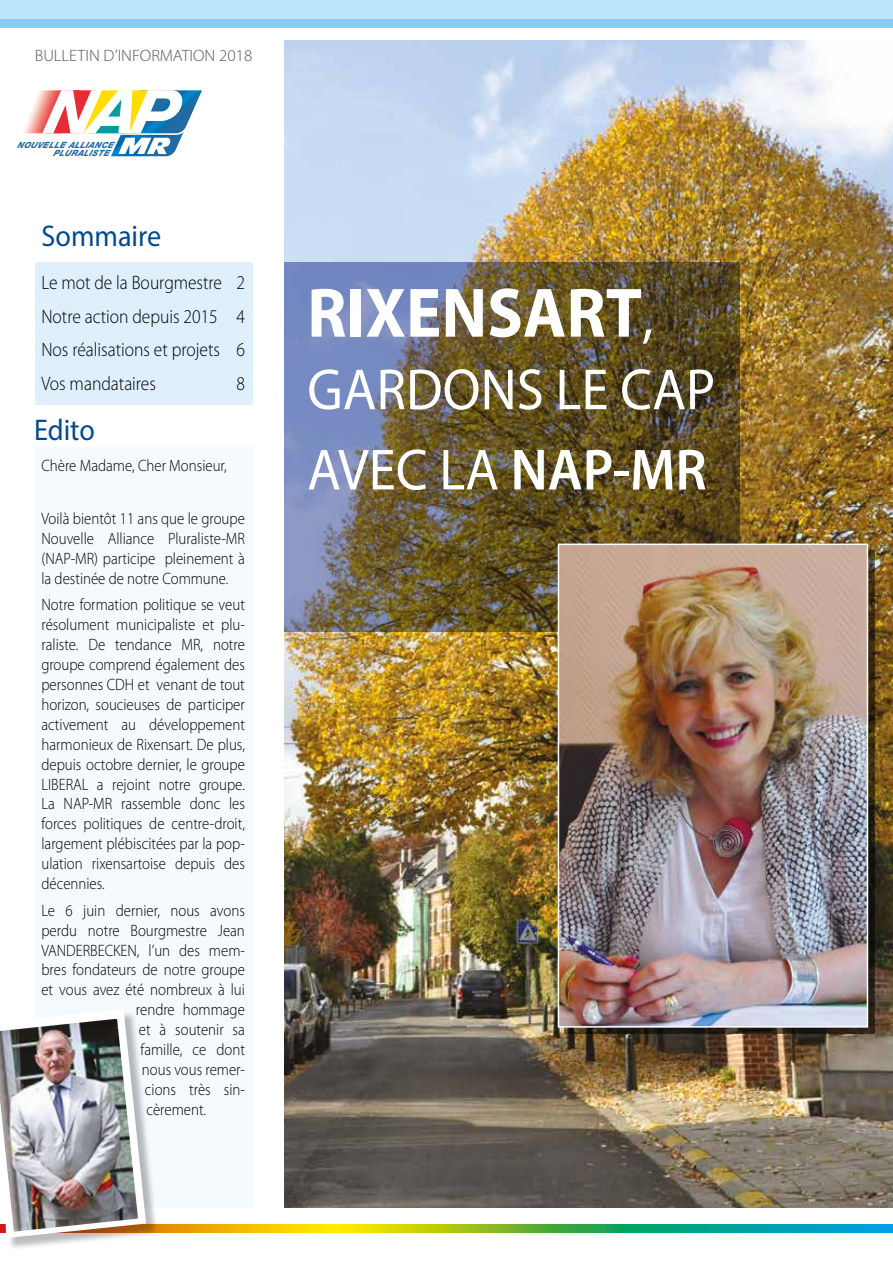
<style>
.page{position:relative;width:893px;height:1263px;background:#fff}
.page>*{position:absolute;margin:0;border:0;box-sizing:border-box;transform-origin:0 0}
.t1{font:700 70.5px "Myriad Pro";color:#fff;scale:.94 1}
.t2{font:58.5px/80.2px "Myriad Pro";color:#fff;scale:.94 1}
.t3{font:30px "Myriad Pro";color:#034991;scale:.94 1}
.t4{font:300 19.5px/33.8px "Myriad Pro";color:#000;scale:.9 1}
.t5{font:300 16.5px/20px "Myriad Pro";color:#000;text-align:justify;scale:.9 1}
.t6{font:300 16.5px "Myriad Pro";color:#575756}
.t7{font:italic 800 8.55px/8.1px "Helvetica Neue LT Std";color:#216aa4}
.s1{font-weight:400;font-size:58.5px}
.s2{font-weight:600}
</style>
<div class="page">
<svg style="left:158px;top:1224px;width:735px;height:8px;background:#73b349"></svg>
<div style="left:0;top:0;width:893px;height:19px;background:#bce4fa"></div>
<div style="left:0;top:19px;width:893px;height:9px;background:#83d0f5"></div>
<div style="left:35px;top:262px;width:217px;height:143px;background:#dff0fc"></div>
<div style="left:35px;top:447px;width:217px;height:760px;background:#f5fafe"></div>
<img style="left:285px;top:40px;width:608px;height:1167px">
<img style="left:285px;top:262px;width:455px;height:369px">
<div style="left:564px;top:549px;width:310px;height:485px;background:#000;opacity:.55"></div>
<img style="left:561px;top:547px;width:304px;height:478px">
<div style="left:558px;top:544px;width:310px;height:484px;border:2px solid #fff"></div>
<div style="left:1px;top:1010px;width:157px;height:240px;background:#000;opacity:.27"></div>
<svg style="left:0;top:1010px;width:146px;height:228px"></svg>
<img style="left:0;top:1019px;width:138px;height:212px">
<svg style="left:23px;top:90px;width:179px;height:66px"></svg>
<p class="t6" style="left:35px;top:46px;width:219px">BULLETIN D’INFORMATION 2018</p>
<p class="t7" style="left:53px;top:141px;width:65px;text-indent:-36px">NOUVELLE ALLIANCE<br>PLURA LISTE</p>
<h3 class="t3" style="left:41px;top:218px;width:129px">Sommaire</h3>
<p class="t4" style="left:41px;top:266px;width:202px">Le mot de la Bourgmestre<br>Notre action depuis 2015<br>Nos réalisations et projets<br>Vos mandataires</p>
<h3 class="t3" style="left:34px;top:412px;width:66px">Edito</h3>
<p class="t4" style="left:236px;top:266px;width:11px;text-align:justify">2<br>4<br>6<br>8</p>
<p class="t5" style="left:41px;top:456px;width:207px">Chère Madame, Cher Monsieur,</p>
<p class="t5" style="left:41px;top:509px;width:228px">Voilà bientôt 11 ans que le groupe Nouvelle Alliance Pluraliste-MR (NAP-MR) participe pleinement à la destinée de notre Commune.</p>
<p class="t5" style="left:41px;top:595px;width:228px">Notre formation politique se veut résolument municipaliste et plu&shy;raliste. De tendance MR, notre groupe comprend également des personnes CDH et venant de tout horizon, soucieuses de participer activement au développement harmonieux de Rixensart. De plus, depuis octobre dernier, le groupe LIBERAL a rejoint notre groupe.<br>La NAP-MR rassemble donc les forces politiques de centre-droit, largement plébiscitées par la pop&shy;ulation rixensartoise depuis des décennies.</p>
<p class="t5" style="left:41px;top:900px;width:228px">Le 6 juin dernier, nous avons</p>
<p class="t5" style="left:41px;top:920px;width:228px">perdu notre Bourgmestre Jean</p>
<p class="t5" style="left:41px;top:940px;width:228px">VANDERBECKEN, l’un des mem-</p>
<p class="t5" style="left:41px;top:960px;width:228px">bres fondateurs de notre groupe</p>
<p class="t5" style="left:41px;top:980px;width:228px">et vous avez été nombreux à lui</p>
<p class="t5" style="left:136px;top:1000px;width:123px">rendre hommage</p>
<p class="t5" style="left:139px;top:1020px;width:119px">et à soutenir sa</p>
<p class="t5" style="left:140px;top:1040px;width:118px">famille, ce dont</p>
<p class="t5" style="left:142px;top:1060px;width:116px">nous vous remer-</p>
<p class="t5" style="left:145px;top:1080px;width:113px">cions très sin-</p>
<p class="t5" style="left:146px;top:1100px;width:68px">cèrement.</p>
<h1 class="t1" style="left:307px;top:267px;width:370px">RIXENSART<span class="s1">,</span></h1>
<h2 class="t2" style="left:307px;top:348px;width:435px">GARDONS LE CAP<br>AVEC LA <span class="s2">NAP-MR</span></h2>
</div>
